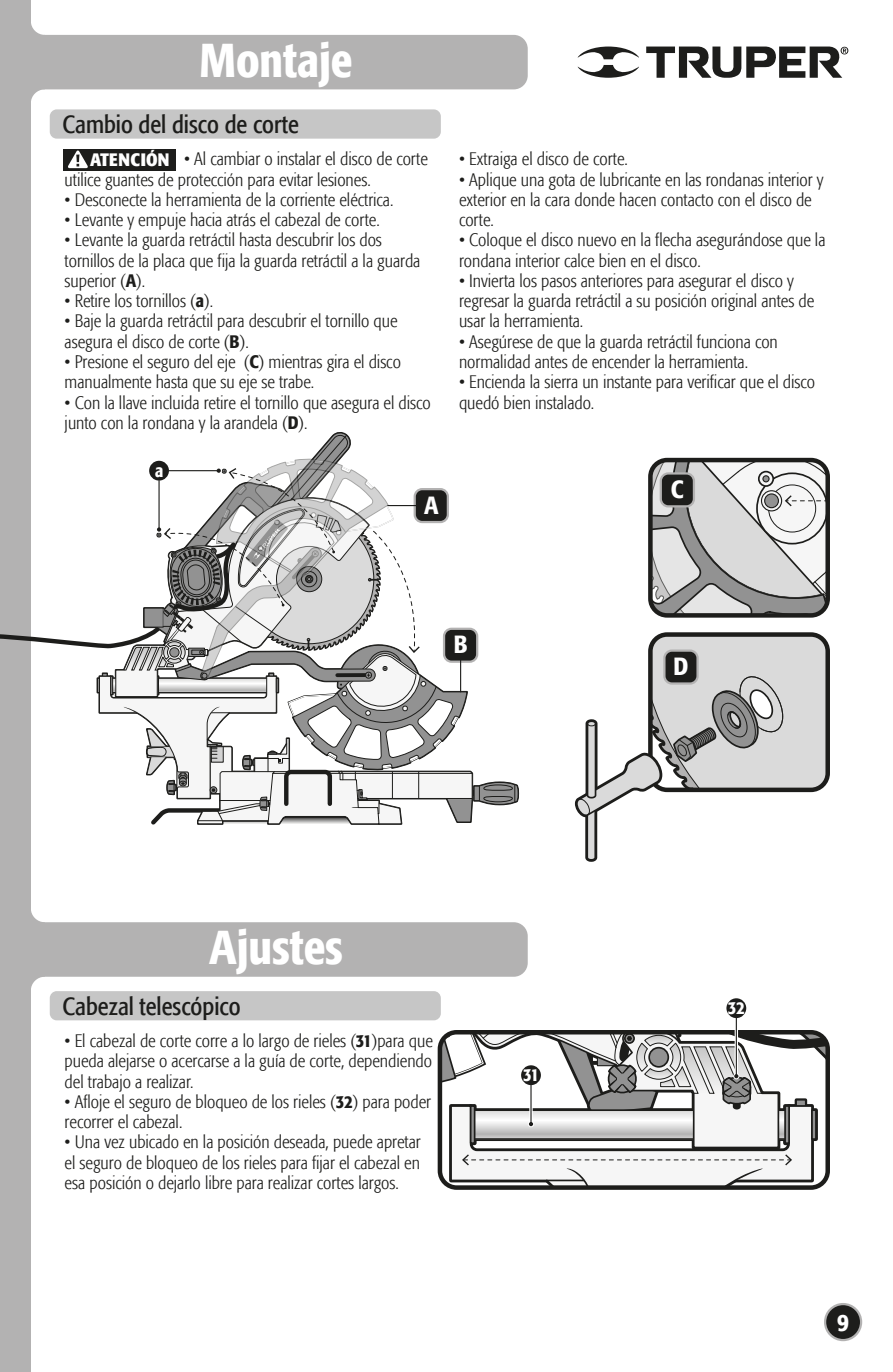
<style>
.page{position:relative;width:893px;height:1372px;background:#fff}
.page>*{position:absolute;margin:0;border:0;box-sizing:border-box;transform-origin:0 0}
.t1{font:500 condensed 47.25px "Formata";color:#fff}
.t2{font:condensed 24.75px "Formata";color:#1d1d1b}
.t3{font:500 condensed 24.75px "Formata";color:#fff}
.t4{font:300 condensed 18px/20.2px "Formata";color:#1d1d1b}
.t5{font:700 condensed 18px "Formata";letter-spacing:.01em;color:#fff}
.t6{font:500 condensed 18px "Formata";color:#fff}
.s1{font-weight:500}
</style>
<div class="page">
<div style="left:0;top:0;width:31px;height:1371px;background:#b3b2b2"></div>
<div style="left:31px;top:35px;width:497px;height:54px;background:#b3b2b2;border-radius:14px"></div>
<svg style="left:31px;top:24px;width:14px;height:77px"></svg>
<div style="left:31px;top:922px;width:497px;height:54px;background:#b3b2b2;border-radius:14px"></div>
<svg style="left:31px;top:911px;width:14px;height:77px"></svg>
<div style="left:50px;top:109px;width:391px;height:30px;background:#c6c6c6;border-radius:7px"></div>
<div style="left:50px;top:991px;width:391px;height:29px;background:#c6c6c6;border-radius:7px"></div>
<div style="left:648px;top:458px;width:182px;height:159px;border:4px solid #1d1d1b;border-radius:17px"></div>
<div style="left:648px;top:632px;width:182px;height:160px;border:4px solid #1d1d1b;border-radius:17px"></div>
<svg style="left:650px;top:460px;width:179px;height:155px"></svg>
<div style="left:438px;top:1029px;width:392px;height:160px;border:4px solid #1d1d1b;border-radius:17px"></div>
<hr style="left:735px;top:1018px;width:3px;height:58px;background:#fff">
<svg style="left:578px;top:47px;width:270px;height:31px"></svg>
<div style="left:825px;top:1303px;width:36px;height:36px;background:#1d1d1b;border-radius:50%"></div>
<div style="left:824px;top:1302px;width:38px;height:38px;border:2px solid #b3b2b2;border-radius:50%"></div>
<hr style="left:736px;top:1018px;width:1px;height:58px;background:#1d1d1b">
<div style="left:726px;top:998px;width:20px;height:20px;background:#1d1d1b;border-radius:50%"></div>
<svg style="left:440px;top:1032px;width:388px;height:155px"></svg>
<div style="left:521px;top:1065px;width:20px;height:20px;background:#1d1d1b;border-radius:50%"></div>
<div style="left:63px;top:149px;width:113px;height:21px;background:#1d1d1b"></div>
<svg style="left:68px;top:150px;width:20px;height:18px"></svg>
<div style="left:661px;top:473px;width:33px;height:33px;background:#1d1d1b;border-radius:8px"></div>
<div style="left:660px;top:472px;width:35px;height:35px;border:2px solid #b3b2b2;border-radius:8px"></div>
<svg style="left:0;top:432px;width:520px;height:393px"></svg>
<svg style="left:574px;top:634px;width:254px;height:228px"></svg>
<h1 class="t1" style="left:200px;top:31px;width:155px">Montaje</h1>
<h2 class="t2" style="left:62px;top:109px;width:238px">Cambio del disco de corte</h2>
<p class="t5" style="left:90px;top:148px;width:81px">ATENCIÓN</p>
<p class="t4" style="left:65px;top:149px;width:365px;text-indent:120px">• Al cambiar o instalar el disco de corte utilice guantes de protección para evitar lesiones.</p>
<p class="t4" style="left:65px;top:190px;width:330px">• Desconecte la herramienta de la corriente eléctrica.</p>
<p class="t4" style="left:65px;top:210px;width:317px">• Levante y empuje hacia atrás el cabezal de corte.</p>
<p class="t4" style="left:65px;top:230px;width:357px">• Levante la guarda retráctil hasta descubrir los dos tornillos de la placa que fija la guarda retráctil a la guarda superior (<span class="s1">A</span>).</p>
<p class="t4" style="left:65px;top:291px;width:150px">• Retire los tornillos (<span class="s1">a</span>).</p>
<p class="t4" style="left:65px;top:311px;width:334px">• Baje la guarda retráctil para descubrir el tornillo que asegura el disco de corte (<span class="s1">B</span>).</p>
<p class="t4" style="left:65px;top:352px;width:338px">• Presione el seguro del eje (<span class="s1">C</span>) mientras gira el disco manualmente hasta que su eje se trabe.</p>
<p class="t4" style="left:65px;top:392px;width:368px">• Con la llave incluida retire el tornillo que asegura el disco junto con la rondana y la arandela (<span class="s1">D</span>).</p>
<p class="t6" style="left:155px;top:459px;width:10px">a</p>
<h2 class="t3" style="left:424px;top:490px;width:16px">A</h2>
<p class="t4" style="left:459px;top:149px;width:170px">• Extraiga el disco de corte.</p>
<p class="t4" style="left:459px;top:169px;width:366px">• Aplique una gota de lubricante en las rondanas interior y exterior en la cara donde hacen contacto con el disco de corte.</p>
<p class="t4" style="left:459px;top:230px;width:368px">• Coloque el disco nuevo en la flecha asegurándose que la rondana interior calce bien en el disco.</p>
<p class="t4" style="left:459px;top:271px;width:357px">• Invierta los pasos anteriores para asegurar el disco y regresar la guarda retráctil a su posición original antes de usar la herramienta.</p>
<p class="t4" style="left:459px;top:331px;width:320px">• Asegúrese de que la guarda retráctil funciona con normalidad antes de encender la herramienta.</p>
<p class="t4" style="left:459px;top:372px;width:358px">• Encienda la sierra un instante para verificar que el disco quedó bien instalado.</p>
<h2 class="t3" style="left:671px;top:474px;width:14px">C</h2>
<h2 class="t3" style="left:454px;top:629px;width:15px">B</h2>
<h2 class="t3" style="left:673px;top:651px;width:16px">D</h2>
<h1 class="t1" style="left:209px;top:918px;width:135px">Ajustes</h1>
<h2 class="t2" style="left:62px;top:991px;width:180px">Cabezal telescópico</h2>
<p class="t4" style="left:65px;top:1030px;width:370px;text-align:justify">• El cabezal de corte corre a lo largo de rieles (<span class="s1">31</span>)para que pueda alejarse o acercarse a la guía de corte, dependiendo del trabajo a realizar.</p>
<p class="t4" style="left:65px;top:1091px;width:368px">• Afloje el seguro de bloqueo de los rieles (<span class="s1">32</span>) para poder recorrer el cabezal.</p>
<p class="t4" style="left:65px;top:1132px;width:358px;text-align:justify">• Una vez ubicado en la posición deseada, puede apretar el seguro de bloqueo de los rieles para fijar el cabezal en esa posición o dejarlo libre para realizar cortes largos.</p>
<p class="t6" style="left:523px;top:1064px;width:17px">31</p>
<p class="t6" style="left:728px;top:997px;width:19px">32</p>
<h2 class="t3" style="left:837px;top:1306px;width:13px">9</h2>
</div>
